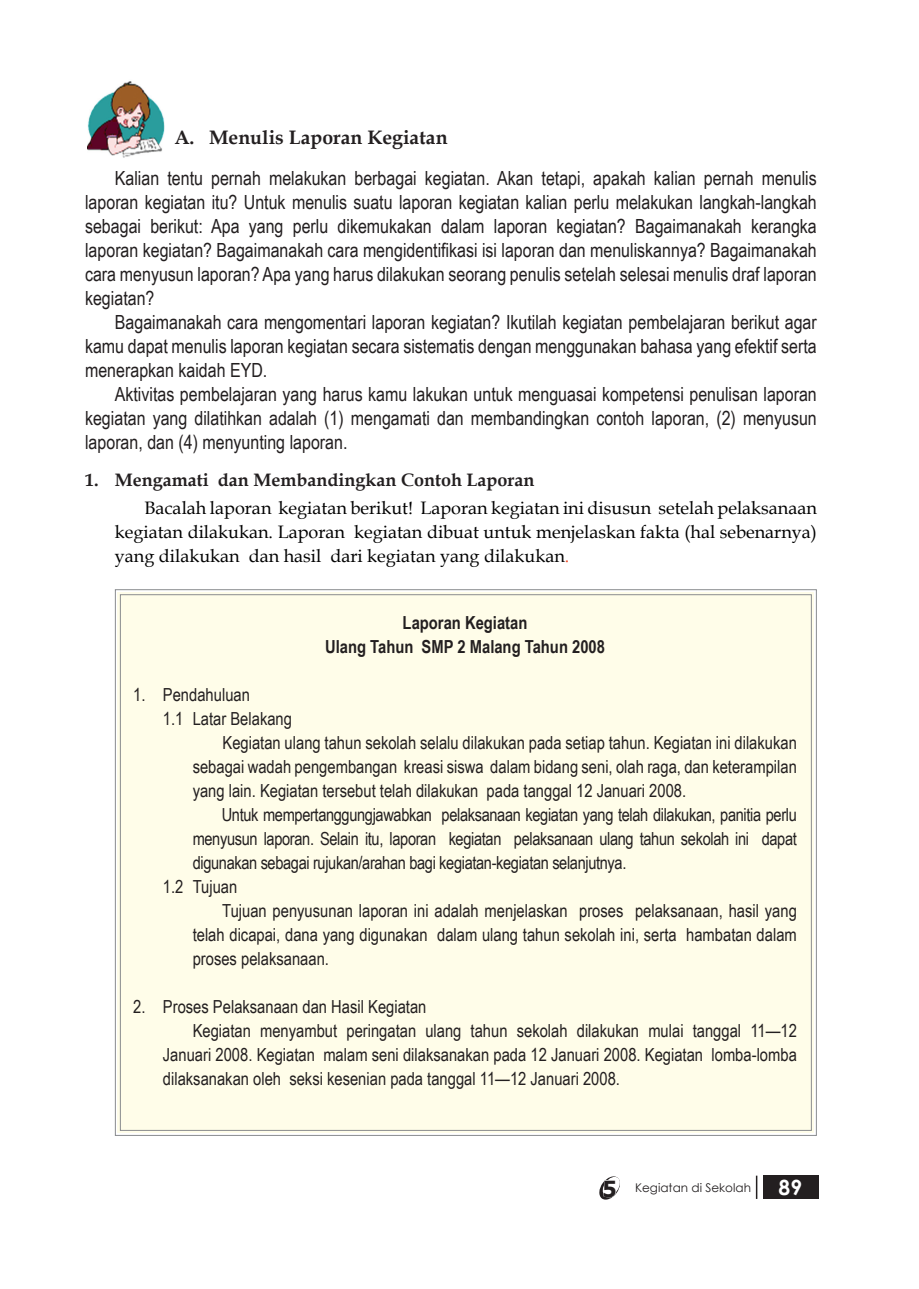
<style>
.page{position:relative;width:919px;height:1289px;background:#fff}
.page>*{position:absolute;margin:0;border:0;box-sizing:border-box;transform-origin:0 0}
.t1{font:700 21px "Century Gothic";color:#fff}
.pengantar_2{font:19.5px/24px "Arial Narrow";color:#231f20;text-align:justify}
.sub_bab{font:700 19.5px "Book Antiqua";color:#231f20}
.rubrikasi_3{font:18px/24px "Arial Narrow";color:#231f20;text-align:justify}
.rubrikasi_2{font:18px/24px "Arial Narrow";color:#231f20;text-align:justify}
.isi_2{font:18px/24px "Book Antiqua";color:#000;text-align:justify}
.rubrikasi{font:18px "Arial Narrow";color:#231f20}
.rubrikasi-2{font:700 18px "Arial Narrow";color:#231f20}
.sub_sub_bab{font:700 18px "Book Antiqua";color:#231f20}
.t2{font:12px "Century Gothic";color:#231f20}
.s1{color:#f04c27}
.s2{font-family:"Tahoma";font-weight:700;font-size:22.2px}
</style>
<div class="page">
<div style="left:763px;top:1175px;width:55px;height:23px;background:#231f20"></div>
<hr style="left:755px;top:1175px;width:2px;height:23px;background:#231f20">
<svg style="left:599px;top:1176px;width:21px;height:24px"></svg>
<div style="left:114px;top:589px;width:703px;height:547px;background:#fffde9"></div>
<img style="left:88px;top:81px;width:77px;height:77px">
<p class="sub_bab" style="left:174px;top:124px;width:274px">A. Menulis Laporan Kegiatan</p>
<p class="pengantar_2" style="left:85px;top:166px;width:733px;text-indent:30px">Kalian tentu pernah melakukan berbagai kegiatan. Akan tetapi, apakah kalian pernah menulis laporan kegiatan itu? Untuk menulis suatu laporan kegiatan kalian perlu melakukan langkah-langkah sebagai berikut: Apa yang perlu dikemukakan dalam laporan kegiatan? Bagaimanakah kerangka laporan kegiatan? Bagaimanakah cara mengidentifikasi isi laporan dan menuliskannya? Bagaimanakah cara menyusun laporan? Apa yang harus dilakukan seorang penulis setelah selesai menulis draf laporan kegiatan?</p>
<p class="pengantar_2" style="left:85px;top:310px;width:733px;text-indent:30px">Bagaimanakah cara mengomentari laporan kegiatan? Ikutilah kegiatan pembelajaran berikut agar kamu dapat menulis laporan kegiatan secara sistematis dengan menggunakan bahasa yang efektif serta menerapkan kaidah EYD.</p>
<p class="pengantar_2" style="left:85px;top:382px;width:733px;text-indent:30px">Aktivitas pembelajaran yang harus kamu lakukan untuk menguasai kompetensi penulisan laporan kegiatan yang dilatihkan adalah (1) mengamati dan membandingkan contoh laporan, (2) menyusun laporan, dan (4) menyunting laporan.</p>
<p class="sub_sub_bab" style="left:85px;top:468px;width:451px">1. Mengamati dan Membandingkan Contoh Laporan</p>
<p class="isi_2" style="left:115px;top:496px;width:703px;text-indent:30px">Bacalah laporan kegiatan berikut! Laporan kegiatan ini disusun setelah pelaksanaan kegiatan dilakukan. Laporan kegiatan dibuat untuk menjelaskan fakta (hal sebenarnya) yang dilakukan dan hasil dari kegiatan yang dilakukan<span class="s1">.</span></p>
<p class="rubrikasi-2" style="left:402px;top:608px;width:126px">Laporan Kegiatan</p>
<p class="rubrikasi-2" style="left:325px;top:632px;width:281px">Ulang Tahun SMP 2 Malang Tahun 2008</p>
<p class="rubrikasi" style="left:133px;top:681px;width:118px">1. Pendahuluan</p>
<p class="rubrikasi" style="left:163px;top:705px;width:131px">1.1 Latar Belakang</p>
<p class="rubrikasi_3" style="left:193px;top:729px;width:605px;text-indent:30px">Kegiatan ulang tahun sekolah selalu dilakukan pada setiap tahun. Kegiatan ini dilakukan sebagai wadah pengembangan kreasi siswa dalam bidang seni, olah raga, dan keterampilan yang lain. Kegiatan tersebut telah dilakukan pada tanggal 12 Januari 2008.</p>
<p class="rubrikasi_3" style="left:193px;top:801px;width:605px;text-indent:29px">Untuk mempertanggungjawabkan pelaksanaan kegiatan yang telah dilakukan, panitia perlu menyusun laporan. Selain itu, laporan kegiatan pelaksanaan ulang tahun sekolah ini dapat digunakan sebagai rujukan/arahan bagi kegiatan-kegiatan selanjutnya.</p>
<p class="rubrikasi_2" style="left:163px;top:873px;width:76px">1.2 Tujuan</p>
<p class="rubrikasi_3" style="left:193px;top:897px;width:605px;text-indent:30px">Tujuan penyusunan laporan ini adalah menjelaskan proses pelaksanaan, hasil yang telah dicapai, dana yang digunakan dalam ulang tahun sekolah ini, serta hambatan dalam proses pelaksanaan.</p>
<p class="rubrikasi" style="left:133px;top:993px;width:295px">2. Proses Pelaksanaan dan Hasil Kegiatan</p>
<p class="rubrikasi_2" style="left:163px;top:1017px;width:635px;text-indent:30px">Kegiatan menyambut peringatan ulang tahun sekolah dilakukan mulai tanggal 11—12<br>Januari 2008. Kegiatan malam seni dilaksanakan pada 12 Januari 2008. Kegiatan lomba-lomba dilaksanakan oleh seksi kesenian pada tanggal 11—12 Januari 2008.</p>
<p class="t2" style="left:602px;top:1178px;width:150px"><span class="s2">5</span> Kegiatan di Sekolah</p>
<p class="t1" style="left:778px;top:1171px;width:25px">89</p>
</div>
